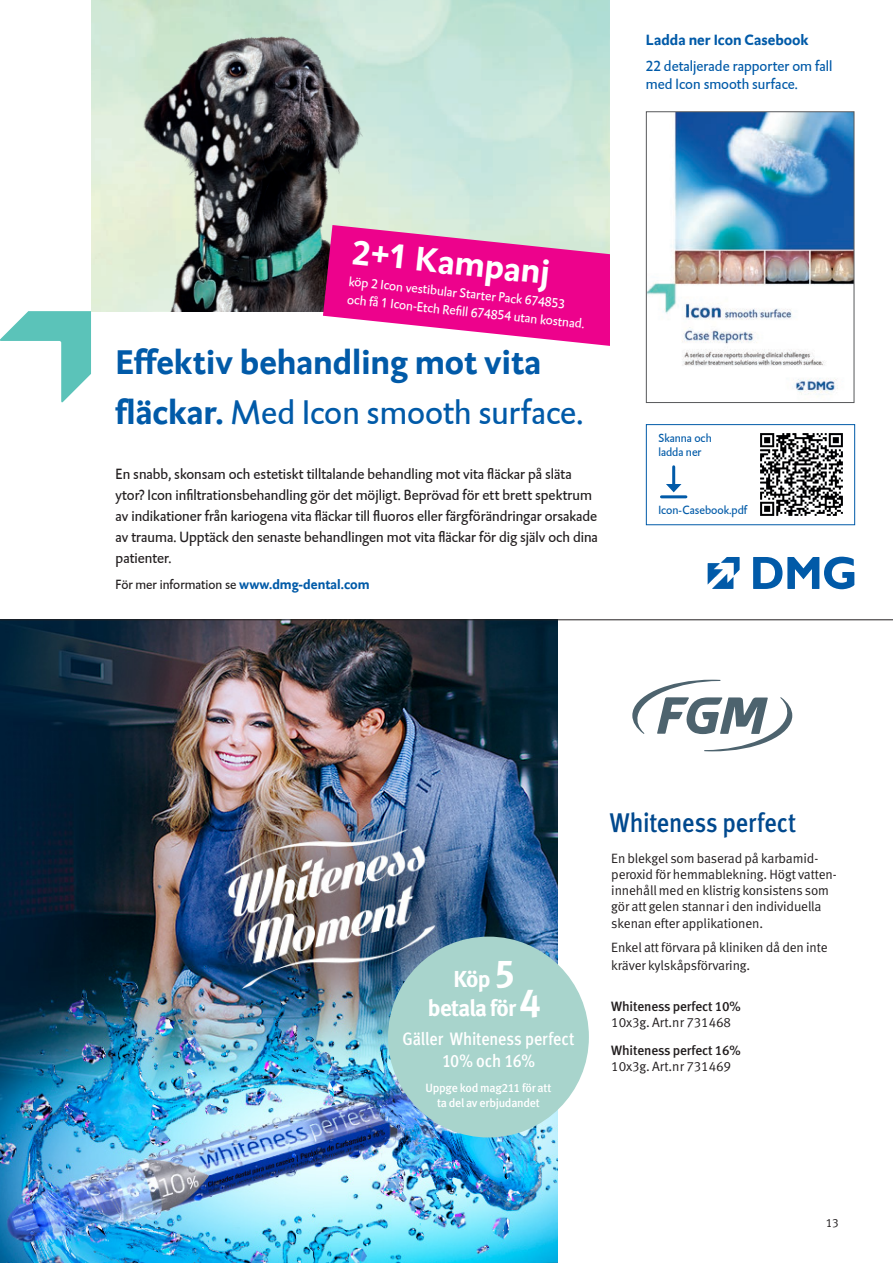
<style>
.page{position:relative;width:893px;height:1263px;background:#fff}
.page>*{position:absolute;margin:0;border:0;box-sizing:border-box;transform-origin:0 0}
.t1{font:700 34.5px/49.9px "DTL Caspari Global";color:#015aa8}
.t2{font:700 34.5px "DTL Caspari Global";color:#fff}
.Produktrubrik{font:27px "Meta Medium LF";letter-spacing:-.005em;color:#01498e;scale:.9 1}
.t3{font:23.1px "Meta Bold LF";letter-spacing:-.025em;color:#fff}
.Produktrubrik-2{font:18px/21.6px "Meta Medium LF";letter-spacing:-.005em;color:#fff;text-align:center;scale:.9 1}
.t4{font:15px/21px "DTL Caspari Global";color:#231f20}
.t5{font:15px/26.5px "DTL Caspari Global";color:#015aa8}
.Text_10p{font:13.5px/16.2px "Meta Normal LF";letter-spacing:-.01em;color:#231f20}
.t6{font:13.5px/18px "DTL Caspari Global";color:#fff}
.Text_10p-2{font:13.5px/16.2px "Meta Medium LF";letter-spacing:-.01em;color:#231f20}
.t7{font:13.5px "DTL Caspari Global";color:#231f20}
.Produktrubrik-3{font:12px/15px "Meta Medium LF";letter-spacing:-.02em;color:#fff;text-align:center}
.t8{font:12px/14.4px "DTL Caspari Global";color:#015aa8}
.t9{font:12px "Meta Normal LF";color:#231f20}
.s1{font-weight:700}
.s2{font-weight:400}
.s3{font-weight:700;color:#015aa8}
.s4{font-size:39.15px}
.s5{font-family:"Meta Normal LF"}
</style>
<div class="page">
<svg style="left:753px;top:557px;width:101px;height:32px"></svg>
<svg style="left:708px;top:557px;width:32px;height:32px"></svg>
<svg style="left:0;top:311px;width:91px;height:92px"></svg>
<img style="left:91px;top:13px;width:437px;height:298px">
<svg style="left:323px;top:225px;width:287px;height:121px;background:#ea3da2"></svg>
<div style="left:646px;top:424px;width:209px;height:101px;border:1px solid #015aa8"></div>
<hr style="left:672px;top:467px;width:3px;height:19px;background:#015aa8">
<svg style="left:666px;top:484px;width:15px;height:8px"></svg>
<hr style="left:661px;top:495px;width:25px;height:3px;background:#015aa8">
<img style="left:752px;top:425px;width:99px;height:100px">
<img style="left:646px;top:111px;width:209px;height:292px">
<svg style="left:632px;top:680px;width:160px;height:71px"></svg>
<img style="left:0;top:620px;width:557px;height:643px">
<div style="left:388px;top:936px;width:201px;height:201px;background:#a8d4cc;border-radius:50%"></div>
<hr style="left:0;top:619px;width:893px;height:1px;background:#231f20">
<p class="t5" style="left:646px;top:26px;width:188px"><span class="s1">Ladda ner Icon Casebook<br></span>22 detaljerade rapporter om fall</p>
<p class="t5" style="left:646px;top:71px;width:153px">med Icon smooth surface.</p>
<p class="t2" style="left:354px;top:232px;width:200px;rotate:6deg">2+1 Kampanj</p>
<p class="t6" style="left:350px;top:272px;width:240px;rotate:6deg">köp 2 Icon vestibular Starter Pack 674853 och få 1 Icon-Etch Refi ll 674854 utan kostnad.</p>
<p class="t1" style="left:116px;top:337px;width:469px">Effektiv behandling mot vita fläckar. <span class="s2">Med Icon smooth surface.</span></p>
<p class="t4" style="left:116px;top:464px;width:484px">En snabb, skonsam och estetiskt tilltalande behandling mot vita fläckar på släta ytor? Icon infiltrationsbehandling gör det möjligt. Beprövad för ett brett spektrum av indikationer från kariogena vita fläckar till fluoros eller färgförändringar orsakade av trauma. Upptäck den senaste behandlingen mot vita fläckar för dig själv och dina patienter.</p>
<p class="t7" style="left:116px;top:576px;width:255px">För mer information se <span class="s3">www.dmg-dental.com</span></p>
<p class="t8" style="left:658px;top:430px;width:55px">Skanna och ladda ner</p>
<p class="t8" style="left:658px;top:502px;width:90px">Icon-Casebook.pdf</p>
<p class="t3" style="left:454px;top:964px;width:64px">Köp <span class="s4">5</span></p>
<p class="t3" style="left:428px;top:993px;width:115px">betala för <span class="s4">4</span></p>
<p class="Produktrubrik-2" style="left:402px;top:1028px;width:193px">Gäller Whiteness perfect<br>10% och 16%</p>
<p class="Produktrubrik-3" style="left:425px;top:1081px;width:128px">Uppge kod mag211 för att ta del av erbjudandet</p>
<p class="Produktrubrik" style="left:610px;top:807px;width:209px">Whiteness perfect</p>
<p class="Text_10p" style="left:611px;top:850px;width:227px">En blekgel som baserad på karbamid&shy;peroxid för hemmablekning. Högt vatten&shy;innehåll med en klistrig konsistens som gör att gelen stannar i den individuella skenan efter applikationen.</p>
<p class="Text_10p" style="left:611px;top:938px;width:218px;line-height:18px">Enkel att förvara på kliniken då den inte kräver kylskåpsförvaring.</p>
<p class="Text_10p-2" style="left:611px;top:998px;width:131px">Whiteness perfect 10%<br><span class="s5">10x3g. Art.nr 731468</span></p>
<p class="Text_10p-2" style="left:611px;top:1042px;width:131px">Whiteness perfect 16%<br><span class="s5">10x3g. Art.nr 731469</span></p>
<p class="t9" style="left:826px;top:1216px;width:15px">13</p>
</div>
